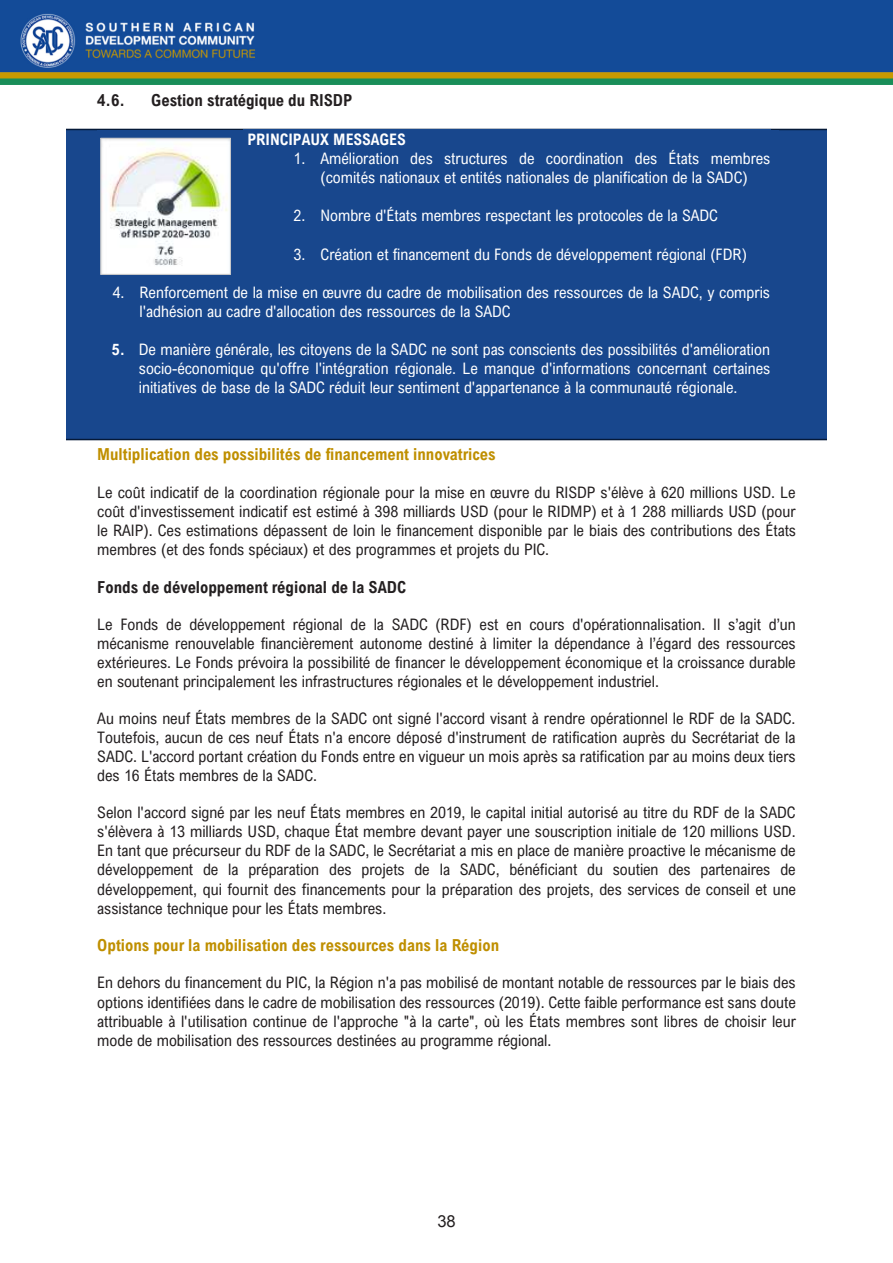
<style>
.page{position:relative;width:893px;height:1263px;background:#fff}
.page>*{position:absolute;margin:0;border:0;box-sizing:border-box;transform-origin:0 0}
.t1{font:700 16.5px "Arial Nova Cond";color:#bf8f00}
.t2{font:700 16.5px "Arial Nova Cond";color:#231f20}
.t3{font:16.5px "Arial";color:#231f20}
.t4{font:15.9px/19px "Arial Nova Cond";color:#231f20;text-align:justify}
.t5{font:15.9px/19px "Arial Nova Cond";color:#fff;text-align:center}
.t6{font:700 15.9px "Arial Nova Cond";color:#fff}
.s1{font-weight:700}
</style>
<div class="page">
<img style="left:0;top:0;width:893px;height:85px">
<div style="left:66px;top:129px;width:761px;height:311px;background:#18478d"></div>
<div style="left:97px;top:130px;width:682px;height:296px;background:#18478d"></div>
<img style="left:102px;top:140px;width:127px;height:133px">
<div style="left:100px;top:138px;width:131px;height:137px;border:1px solid #c7c8ca"></div>
<p class="t2" style="left:97px;top:90px;width:29px">4.6.</p>
<p class="t2" style="left:151px;top:90px;width:203px">Gestion stratégique du RISDP</p>
<p class="t6" style="left:247px;top:130px;width:160px">PRINCIPAUX MESSAGES</p>
<p class="t5" style="left:293px;top:149px;width:478px">1. Amélioration des structures de coordination des États membres (comités nationaux et entités nationales de planification de la SADC)</p>
<p class="t5" style="left:293px;top:206px;width:426px">2. Nombre d'États membres respectant les protocoles de la SADC</p>
<p class="t5" style="left:293px;top:244px;width:455px">3. Création et financement du Fonds de développement régional (FDR)</p>
<p class="t5" style="left:140px;top:282px;width:632px;text-align:left;text-indent:-27px">4. Renforcement de la mise en œuvre du cadre de mobilisation des ressources de la SADC, y compris l'adhésion au cadre d'allocation des ressources de la SADC</p>
<p class="t5" style="left:139px;top:339px;width:633px;text-align:justify;text-indent:-27px"><span class="s1">5.</span> De manière générale, les citoyens de la SADC ne sont pas conscients des possibilités d'amélioration socio-économique qu'offre l'intégration régionale. Le manque d'informations concernant certaines initiatives de base de la SADC réduit leur sentiment d'appartenance à la communauté régionale.</p>
<p class="t1" style="left:97px;top:444px;width:400px">Multiplication des possibilités de financement innovatrices</p>
<p class="t4" style="left:97px;top:482px;width:700px">Le coût indicatif de la coordination régionale pour la mise en œuvre du RISDP s'élève à 620 millions USD. Le coût d'investissement indicatif est estimé à 398 milliards USD (pour le RIDMP) et à 1 288 milliards USD (pour le RAIP). Ces estimations dépassent de loin le financement disponible par le biais des contributions des États membres (et des fonds spéciaux) et des programmes et projets du PIC.</p>
<p class="t2" style="left:97px;top:576px;width:310px">Fonds de développement régional de la SADC</p>
<p class="t4" style="left:97px;top:614px;width:700px">Le Fonds de développement régional de la SADC (RDF) est en cours d'opérationnalisation. Il s’agit d’un mécanisme renouvelable financièrement autonome destiné à limiter la dépendance à l’égard des ressources extérieures. Le Fonds prévoira la possibilité de financer le développement économique et la croissance durable en soutenant principalement les infrastructures régionales et le développement industriel.</p>
<p class="t4" style="left:97px;top:708px;width:700px">Au moins neuf États membres de la SADC ont signé l'accord visant à rendre opérationnel le RDF de la SADC.<br>Toutefois, aucun de ces neuf États n'a encore déposé d'instrument de ratification auprès du Secrétariat de la SADC. L'accord portant création du Fonds entre en vigueur un mois après sa ratification par au moins deux tiers des 16 États membres de la SADC.</p>
<p class="t4" style="left:97px;top:803px;width:700px">Selon l'accord signé par les neuf États membres en 2019, le capital initial autorisé au titre du RDF de la SADC s'élèvera à 13 milliards USD, chaque État membre devant payer une souscription initiale de 120 millions USD.<br>En tant que précurseur du RDF de la SADC, le Secrétariat a mis en place de manière proactive le mécanisme de développement de la préparation des projets de la SADC, bénéficiant du soutien des partenaires de développement, qui fournit des financements pour la préparation des projets, des services de conseil et une assistance technique pour les États membres.</p>
<p class="t1" style="left:97px;top:935px;width:404px">Options pour la mobilisation des ressources dans la Région</p>
<p class="t4" style="left:97px;top:973px;width:700px">En dehors du financement du PIC, la Région n'a pas mobilisé de montant notable de ressources par le biais des options identifiées dans le cadre de mobilisation des ressources (2019). Cette faible performance est sans doute attribuable à l'utilisation continue de l'approche "à la carte", où les États membres sont libres de choisir leur mode de mobilisation des ressources destinées au programme régional.</p>
<p class="t3" style="left:437px;top:1210px;width:20px">38</p>
</div>
